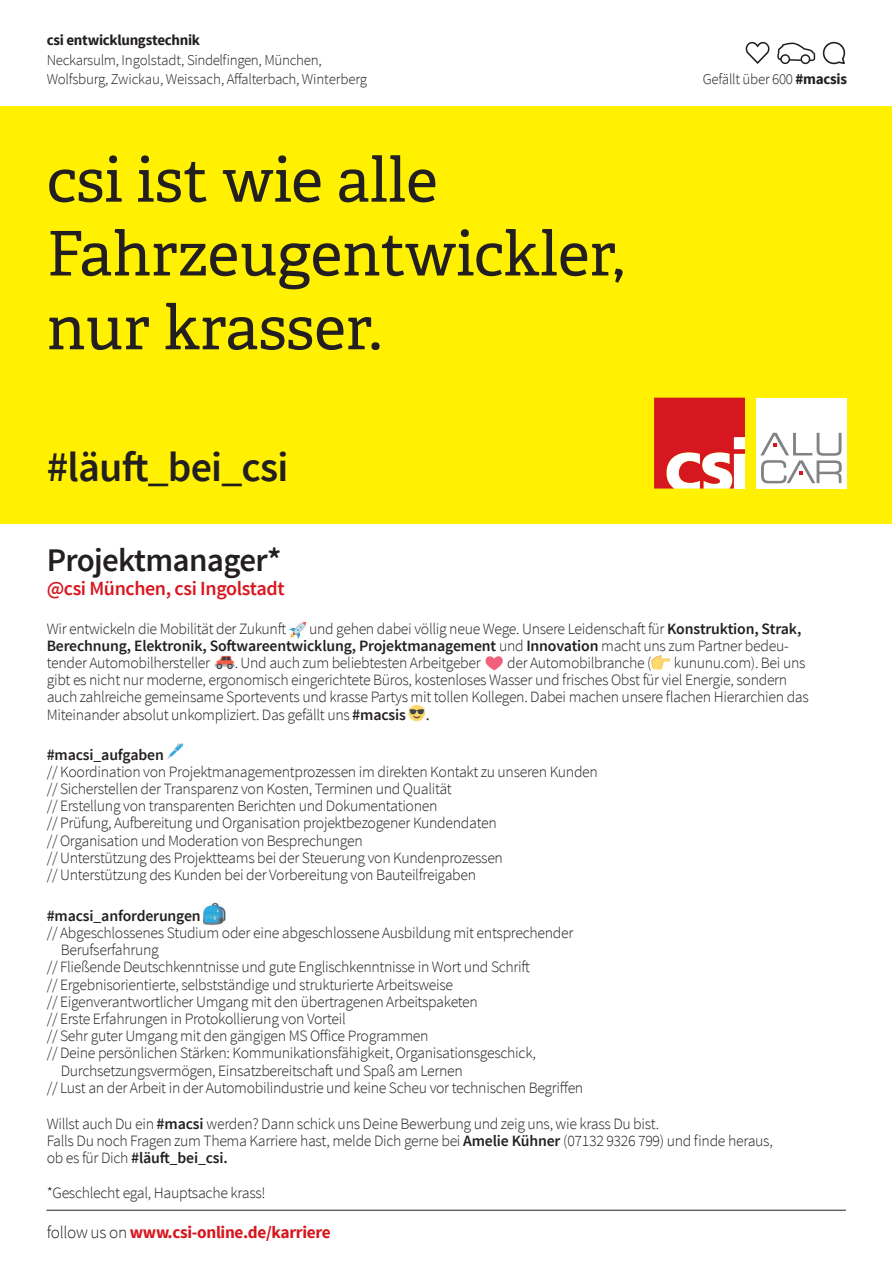
<style>
.page{position:relative;width:893px;height:1263px;background:#fff}
.page>*{position:absolute;margin:0;border:0;box-sizing:border-box;transform-origin:0 0}
.t1{font:61.5px/73.8px "Adelle";color:#231f20}
.t2{font:600 42px "Source Sans Pro";letter-spacing:-.02em;color:#231f20}
.t3{font:600 33px "Source Sans Pro";letter-spacing:-.02em;color:#231f20}
.t4{font:600 20.1px "Source Sans Pro";letter-spacing:-.02em;color:#d7171f}
.t5{font:700 17.25px "Source Sans Pro";letter-spacing:-.02em;color:#d7171f}
.t6{font:300 15.75px/17.2px "Source Sans Pro";letter-spacing:-.02em;color:#231f20}
.t7{font:600 15.75px "Source Sans Pro";letter-spacing:-.01em;color:#231f20}
.t8{font:15.75px "Source Sans Pro";color:#231f20}
.t9{font:300 15px/19.5px "Source Sans Pro";letter-spacing:-.02em;color:#231f20}
.t10{font:700 15px "Source Sans Pro";letter-spacing:-.02em;color:#231f20}
.s1{font-weight:700}
.s2{font-weight:600}
.s3{font-weight:300;color:#231f20}
</style>
<div class="page">
<div style="left:0;top:106px;width:892px;height:418px;background:#fff101"></div>
<svg style="left:746px;top:42px;width:99px;height:22px"></svg>
<svg style="left:654px;top:398px;width:91px;height:90px"></svg>
<div style="left:756px;top:398px;width:91px;height:90px;background:#fff"></div>
<svg style="left:760px;top:433px;width:82px;height:50px"></svg>
<hr style="left:46px;top:1210px;width:800px;height:1px;background:#231f20">
<img style="left:289px;top:621px;width:18px;height:17px">
<img style="left:214px;top:655px;width:21px;height:15px">
<img style="left:485px;top:656px;width:18px;height:15px">
<img style="left:651px;top:655px;width:19px;height:15px">
<img style="left:409px;top:705px;width:17px;height:17px">
<img style="left:167px;top:743px;width:17px;height:16px">
<img style="left:204px;top:902px;width:21px;height:23px">
<p class="t10" style="left:47px;top:30px;width:155px">csi entwicklungstechnik</p>
<p class="t9" style="left:47px;top:50px;width:322px">Neckarsulm, Ingolstadt, Sindelfingen, München,<br>Wolfsburg, Zwickau, Weissach, Affalterbach, Winterberg</p>
<h1 class="t1" style="left:47px;top:144px;width:579px">csi ist wie alle<br>Fahrzeugentwickler, nur krasser.</h1>
<h2 class="t2" style="left:47px;top:440px;width:243px">#läuft_bei_csi</h2>
<p class="t9" style="left:703px;top:69px;width:146px">Gefällt über 600 <span class="s1">#macsis</span></p>
<h3 class="t3" style="left:47px;top:539px;width:236px">Projektmanager*</h3>
<p class="t4" style="left:47px;top:576px;width:240px">@csi München, csi Ingolstadt</p>
<p class="t6" style="left:47px;top:620px;width:241px">Wir entwickeln die Mobilität der Zukunft</p>
<p class="t6" style="left:47px;top:620px;width:756px;text-indent:262px">und gehen dabei völlig neue Wege. Unsere Leidenschaft für <span class="s2">Konstruktion, Strak,<br>Berechnung, Elektronik, Softwareentwicklung, Projektmanagement</span> und <span class="s2">Innovation</span> macht uns zum Partner bedeu&shy;tender Automobilhersteller</p>
<p class="t6" style="left:47px;top:654px;width:764px;text-indent:627px">kununu.com). Bei uns gibt es nicht nur moderne, ergonomisch eingerichtete Büros, kostenloses Wasser und frisches Obst für viel Energie, sondern auch zahlreiche gemeinsame Sportevents und krasse Partys mit tollen Kollegen. Dabei machen unsere flachen Hierarchien das Miteinander absolut unkompliziert. Das gefällt uns <span class="s2">#macsis</span></p>
<p class="t6" style="left:235px;top:654px;width:248px">. Und auch zum beliebtesten Arbeitgeber</p>
<p class="t6" style="left:507px;top:654px;width:146px">der Automobilbranche (</p>
<p class="t8" style="left:426px;top:705px;width:5px">.</p>
<p class="t7" style="left:47px;top:744px;width:119px">#macsi_aufgaben</p>
<p class="t6" style="left:47px;top:763px;width:553px">// Koordination von Projektmanagementprozessen im direkten Kontakt zu unseren Kunden // Sicherstellen der Transparenz von Kosten, Terminen und Qualität<br>// Erstellung von transparenten Berichten und Dokumentationen<br>// Prüfung, Aufbereitung und Organisation projektbezogener Kundendaten<br>// Organisation und Moderation von Besprechungen<br>// Unterstützung des Projektteams bei der Steuerung von Kundenprozessen<br>// Unterstützung des Kunden bei der Vorbereitung von Bauteilfreigaben</p>
<p class="t7" style="left:47px;top:906px;width:156px">#macsi_anforderungen</p>
<p class="t6" style="left:47px;top:924px;width:528px">// Abgeschlossenes Studium oder eine abgeschlossene Ausbildung mit entsprechender</p>
<p class="t6" style="left:61px;top:941px;width:100px">Berufserfahrung</p>
<p class="t6" style="left:47px;top:959px;width:485px">// Fließende Deutschkenntnisse und gute Englischkenntnisse in Wort und Schrift</p>
<p class="t6" style="left:47px;top:976px;width:408px">// Ergebnisorientierte, selbstständige und strukturierte Arbeitsweise</p>
<p class="t6" style="left:47px;top:993px;width:433px">// Eigenverantwortlicher Umgang mit den übertragenen Arbeitspaketen</p>
<p class="t6" style="left:47px;top:1010px;width:301px">// Erste Erfahrungen in Protokollierung von Vorteil</p>
<p class="t6" style="left:47px;top:1027px;width:383px">// Sehr guter Umgang mit den gängigen MS Office Programmen</p>
<p class="t6" style="left:47px;top:1044px;width:491px">// Deine persönlichen Stärken: Kommunikationsfähigkeit, Organisationsgeschick,</p>
<p class="t6" style="left:61px;top:1062px;width:404px">Durchsetzungsvermögen, Einsatzbereitschaft und Spaß am Lernen</p>
<p class="t6" style="left:47px;top:1079px;width:538px">// Lust an der Arbeit in der Automobilindustrie und keine Scheu vor technischen Begriffen</p>
<p class="t6" style="left:47px;top:1115px;width:728px">Willst auch Du ein <span class="s2">#macsi</span> werden? Dann schick uns Deine Bewerbung und zeig uns, wie krass Du bist.<br>Falls Du noch Fragen zum Thema Karriere hast, melde Dich gerne bei <span class="s2">Amelie Kühner</span> (07132 9326 799) und finde heraus, ob es für Dich <span class="s2">#läuft_bei_csi.</span></p>
<p class="t6" style="left:47px;top:1184px;width:220px">*Geschlecht egal, Hauptsache krass!</p>
<p class="t5" style="left:47px;top:1221px;width:285px"><span class="s3">follow us on</span> www.csi-online.de/karriere</p>
</div>
